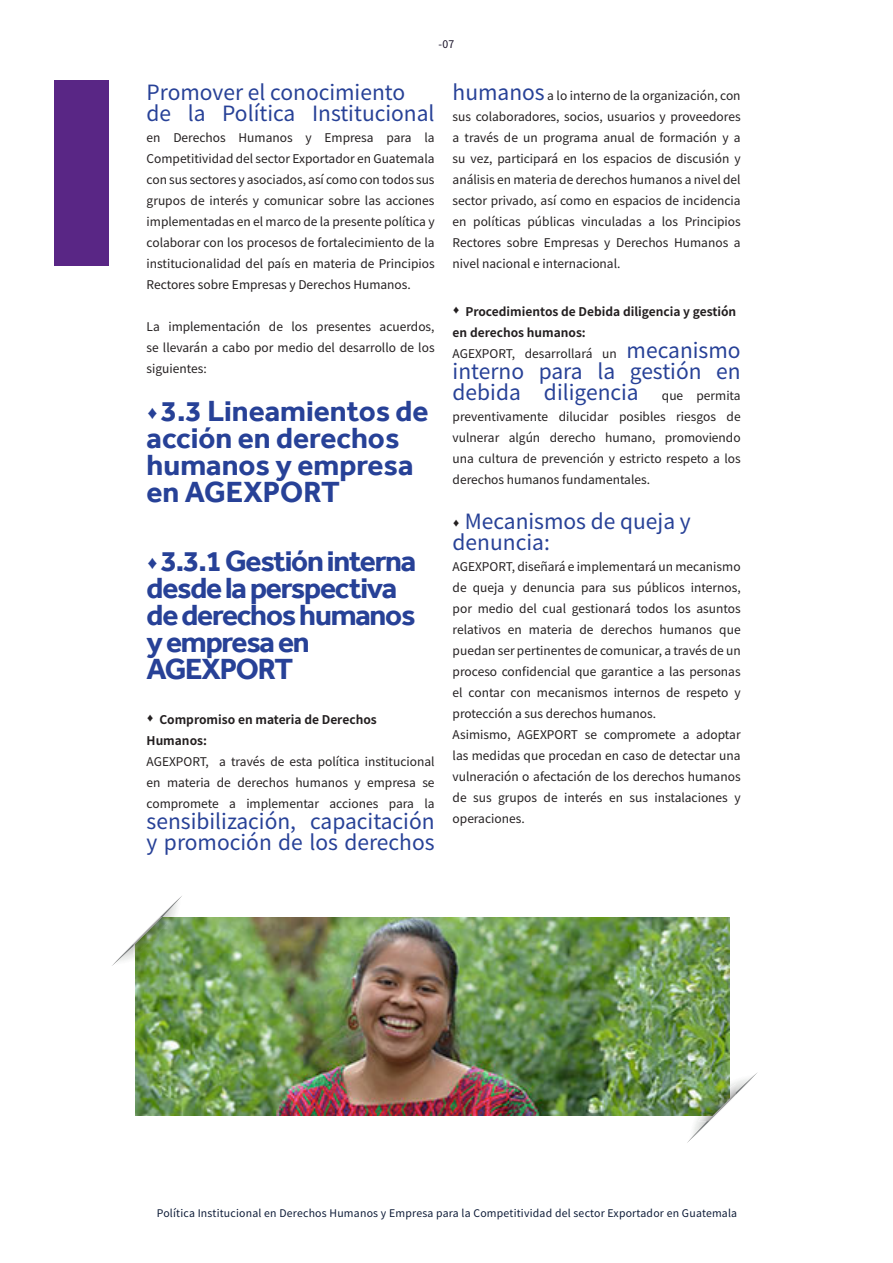
<style>
.page{position:relative;width:893px;height:1263px;background:#fff}
.page>*{position:absolute;margin:0;border:0;box-sizing:border-box;transform-origin:0 0}
.Texto_independiente{font:700 30px/27px "Effra";letter-spacing:-.04em;color:#274197}
.Texto_independiente-2{font:700 30px/27px "Effra";color:#274197}
.Texto_independiente-3{font:21px/21px "Noto Sans JP";color:#274197}
.Subtítulo{font:21px "Noto Sans JP";color:#274197}
.Texto_independiente-4{font:12px/21px "Noto Sans JP";color:#231f20;text-align:justify}
.Texto_independiente-5{font:700 12px/21px "Noto Sans JP";color:#231f20}
.Texto_independiente-6{font:12px "Noto Sans JP";color:#274197}
.t1{font:10.5px "Noto Sans JP";letter-spacing:.02em;color:#0d1b37}
.t2{font:10.5px "Noto Sans JP";color:#150e25}
.Texto_independiente-7{font:7.5px "Noto Sans JP";color:#231f20}
.s1{font-size:21px;color:#274197}
.s2{font-size:12px;color:#231f20}
</style>
<div class="page">
<div style="left:54px;top:80px;width:54px;height:186px;background:#592685"></div>
<img style="left:136px;top:918px;width:594px;height:198px">
<img style="left:687px;top:1072px;width:71px;height:71px">
<svg style="left:112px;top:896px;width:70px;height:70px"></svg>
<p class="t2" style="left:439px;top:39px;width:17px">-07</p>
<p class="Subtítulo" style="left:147px;top:80px;width:260px">Promover el conocimiento</p>
<p class="Texto_independiente-3" style="left:147px;top:103px;width:289px">de la Política Institucional</p>
<p class="Texto_independiente-4" style="left:147px;top:127px;width:290px">en Derechos Humanos y Empresa para la Competitividad del sector Exportador en Guatemala con sus sectores y asociados, así como con todos sus grupos de interés y comunicar sobre las acciones implementadas en el marco de la presente política y colaborar con los procesos de fortalecimiento de la institucionalidad del país en materia de Principios Rectores sobre Empresas y Derechos Humanos.</p>
<p class="Texto_independiente-4" style="left:147px;top:316px;width:289px">La implementación de los presentes acuerdos, se llevarán a cabo por medio del desarrollo de los siguientes:</p>
<p class="Texto_independiente-6" style="left:147px;top:406px;width:13px">♦</p>
<p class="Texto_independiente-2" style="left:147px;top:397px;width:283px;text-indent:14px">3.3 Lineamientos de acción en derechos humanos y empresa en AGEXPORT</p>
<p class="Texto_independiente" style="left:147px;top:547px;width:271px;text-indent:14px">3.3.1 Gestión interna desde la perspectiva de derechos humanos y empresa en<br>AGEXPORT</p>
<p class="Texto_independiente-5" style="left:147px;top:709px;width:232px"><sup>♦</sup> Compromiso en materia de Derechos<br>Humanos:</p>
<p class="Texto_independiente-4" style="left:147px;top:751px;width:290px">AGEXPORT, a través de esta política institucional en materia de derechos humanos y empresa se compromete a implementar acciones para la</p>
<p class="Texto_independiente-3" style="left:147px;top:811px;width:289px">sensibilización, capacitación y promoción de los derechos</p>
<p class="Texto_independiente-6" style="left:147px;top:556px;width:13px">♦</p>
<p class="Texto_independiente-4" style="left:453px;top:85px;width:290px"><span class="s1">humanos</span> a lo interno de la organización, con sus colaboradores, socios, usuarios y proveedores a través de un programa anual de formación y a su vez, participará en los espacios de discusión y análisis en materia de derechos humanos a nivel del sector privado, así como en espacios de incidencia en políticas públicas vinculadas a los Principios Rectores sobre Empresas y Derechos Humanos a nivel nacional e internacional.</p>
<p class="Texto_independiente-5" style="left:453px;top:301px;width:285px"><sup>♦</sup> Procedimientos de Debida diligencia y gestión en derechos humanos:</p>
<p class="Texto_independiente-4" style="left:453px;top:343px;width:290px">AGEXPORT, desarrollará un <span class="s1">mecanismo</span></p>
<p class="Texto_independiente-3" style="left:453px;top:361px;width:290px">interno para la gestión en debida diligencia <span class="s2">que permita</span></p>
<p class="Texto_independiente-4" style="left:453px;top:406px;width:290px">preventivamente dilucidar posibles riesgos de vulnerar algún derecho humano, promoviendo una cultura de prevención y estricto respeto a los derechos humanos fundamentales.</p>
<p class="Texto_independiente-7" style="left:453px;top:519px;width:9px">♦</p>
<p class="Texto_independiente-3" style="left:453px;top:511px;width:240px;text-indent:12px">Mecanismos de queja y denuncia:</p>
<p class="Texto_independiente-4" style="left:453px;top:556px;width:290px">AGEXPORT, diseñará e implementará un mecanismo de queja y denuncia para sus públicos internos, por medio del cual gestionará todos los asuntos relativos en materia de derechos humanos que puedan ser pertinentes de comunicar, a través de un proceso confidencial que garantice a las personas el contar con mecanismos internos de respeto y protección a sus derechos humanos.</p>
<p class="Texto_independiente-4" style="left:453px;top:724px;width:289px">Asimismo, AGEXPORT se compromete a adoptar las medidas que procedan en caso de detectar una vulneración o afectación de los derechos humanos de sus grupos de interés en sus instalaciones y operaciones.</p>
<p class="t1" style="left:157px;top:1207px;width:582px">Política Institucional en Derechos Humanos y Empresa para la Competitividad del sector Exportador en Guatemala</p>
</div>
